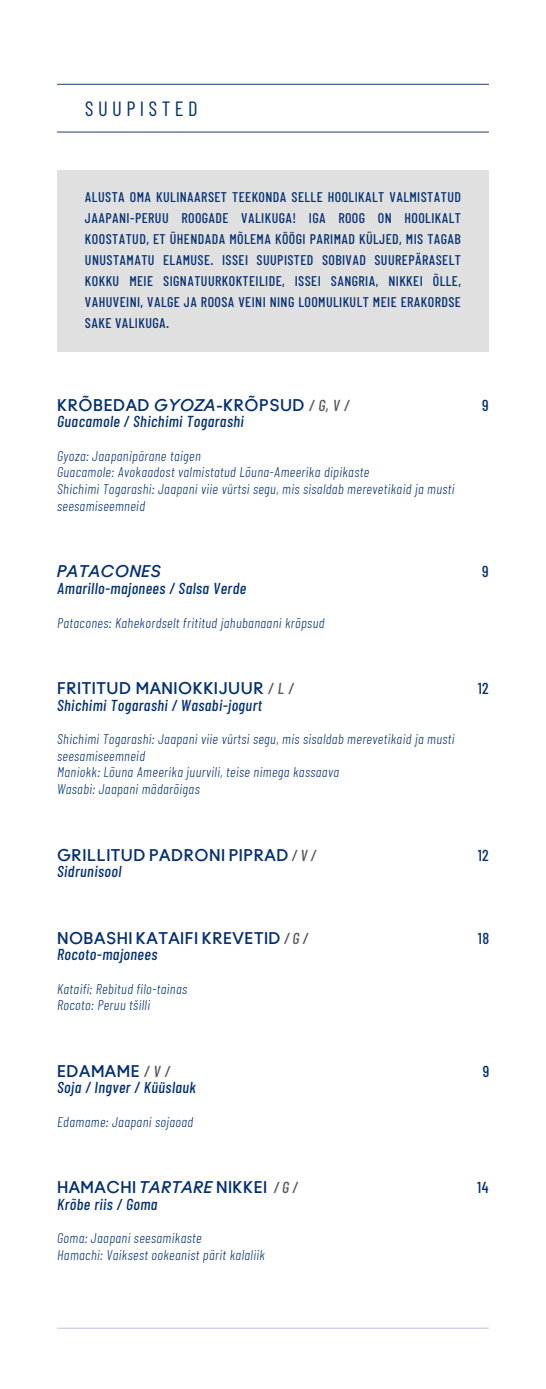
<style>
.page{position:relative;width:546px;height:1389px;background:#fff}
.page>*{position:absolute;margin:0;border:0;box-sizing:border-box;transform-origin:0 0}
.t1{font:20.65px "Barlow Condensed";letter-spacing:.21em;color:#043072}
.t2{font:italic 500 15.92px "Barlow Condensed";letter-spacing:.03em;color:#043072}
.t3{font:700 15.92px "Ano";letter-spacing:.03em;color:#043072}
.t4{font:500 15.92px "Barlow Condensed";letter-spacing:.03em;color:#043072}
.t5{font:italic 700 15.92px "Ano";letter-spacing:.03em;color:#043072}
.t6{font:italic 300 14.17px/16.6px "Barlow Condensed";letter-spacing:.03em;color:#043072}
.t7{font:500 14px/21px "Barlow Condensed";letter-spacing:.03em;color:#043072;text-align:justify}
.s1{font-style:italic}
.s2{font-family:"Barlow Condensed";font-weight:500;font-style:italic;color:#57585a}
</style>
<div class="page">
<div style="left:57px;top:170px;width:432px;height:182px;background:#e0e0e0"></div>
<hr style="left:57px;top:84px;width:432px;height:1px;background:#1d3a6c">
<hr style="left:57px;top:132px;width:432px;height:1px;background:#1d3a6c">
<hr style="left:57px;top:1328px;width:432px;height:1px;background:#bac0d7">
<h1 class="t1" style="left:85px;top:96px;width:114px">SUUPISTED</h1>
<p class="t7" style="left:85px;top:186px;width:377px">ALUSTA OMA KULINAARSET TEEKONDA SELLE HOOLIKALT VALMISTATUD JAAPANI-PERUU ROOGADE VALIKUGA! IGA ROOG ON HOOLIKALT KOOSTATUD, ET ÜHENDADA MÕLEMA KÖÖGI PARIMAD KÜLJED, MIS TAGAB UNUSTAMATU ELAMUSE. ISSEI SUUPISTED SOBIVAD SUUREPÄRASELT KOKKU MEIE SIGNATUURKOKTEILIDE, ISSEI SANGRIA, NIKKEI ÕLLE, VAHUVEINI, VALGE JA ROOSA VEINI NING LOOMULIKULT MEIE ERAKORDSE SAKE VALIKUGA.</p>
<p class="t3" style="left:57px;top:395px;width:293px">KRÕBEDAD <span class="s1">GYOZA</span>-KRÕPSUD <span class="s2">/ G, V /</span></p>
<p class="t4" style="left:482px;top:395px;width:8px">9</p>
<p class="t2" style="left:57px;top:412px;width:188px">Guacamole / Shichimi Togarashi</p>
<p class="t6" style="left:57px;top:447px;width:399px">Gyoza: Jaapanipärane taigen<br>Guacamole: Avokaadost valmistatud Lõuna-Ameerika dipikaste<br>Shichimi Togarashi: Jaapani viie vürtsi segu, mis sisaldab merevetikaid ja musti seesamiseemneid</p>
<p class="t5" style="left:57px;top:561px;width:105px">PATACONES</p>
<p class="t4" style="left:482px;top:561px;width:8px">9</p>
<p class="t2" style="left:57px;top:578px;width:191px">Amarillo-majonees / Salsa Verde</p>
<p class="t6" style="left:57px;top:614px;width:269px">Patacones: Kahekordselt frititud jahubanaani krõpsud</p>
<p class="t3" style="left:57px;top:679px;width:238px">FRITITUD MANIOKKIJUUR <span class="s2">/ L /</span></p>
<p class="t4" style="left:477px;top:679px;width:13px">12</p>
<p class="t2" style="left:57px;top:695px;width:206px">Shichimi Togarashi / Wasabi-jogurt</p>
<p class="t6" style="left:57px;top:730px;width:399px">Shichimi Togarashi: Jaapani viie vürtsi segu, mis sisaldab merevetikaid ja musti seesamiseemneid<br>Maniokk: Lõuna Ameerika juurvili, teise nimega kassaava<br>Wasabi: Jaapani mädarõigas</p>
<p class="t3" style="left:57px;top:845px;width:260px">GRILLITUD PADRONI PIPRAD <span class="s2">/ V /</span></p>
<p class="t4" style="left:477px;top:845px;width:13px">12</p>
<p class="t2" style="left:57px;top:861px;width:66px">Sidrunisool</p>
<p class="t3" style="left:57px;top:928px;width:252px">NOBASHI KATAIFI KREVETID <span class="s2">/ G /</span></p>
<p class="t4" style="left:478px;top:928px;width:13px">18</p>
<p class="t2" style="left:57px;top:945px;width:102px">Rocoto-majonees</p>
<p class="t6" style="left:57px;top:980px;width:132px">Kataifi: Rebitud filo-tainas<br>Rocoto: Peruu tšilli</p>
<p class="t3" style="left:57px;top:1061px;width:114px">EDAMAME <span class="s2">/ V /</span></p>
<p class="t4" style="left:482px;top:1061px;width:8px">9</p>
<p class="t2" style="left:57px;top:1078px;width:140px">Soja / Ingver / Küüslauk</p>
<p class="t6" style="left:57px;top:1113px;width:138px">Edamame: Jaapani sojaoad</p>
<p class="t3" style="left:57px;top:1177px;width:242px">HAMACHI <span class="s1">TARTARE</span> NIKKEI <span class="s2">/ G /</span></p>
<p class="t4" style="left:477px;top:1177px;width:13px">14</p>
<p class="t2" style="left:57px;top:1194px;width:102px">Krõbe riis / Goma</p>
<p class="t6" style="left:57px;top:1229px;width:209px">Goma: Jaapani seesamikaste<br>Hamachi: Vaiksest ookeanist pärit kalaliik</p>
</div>
